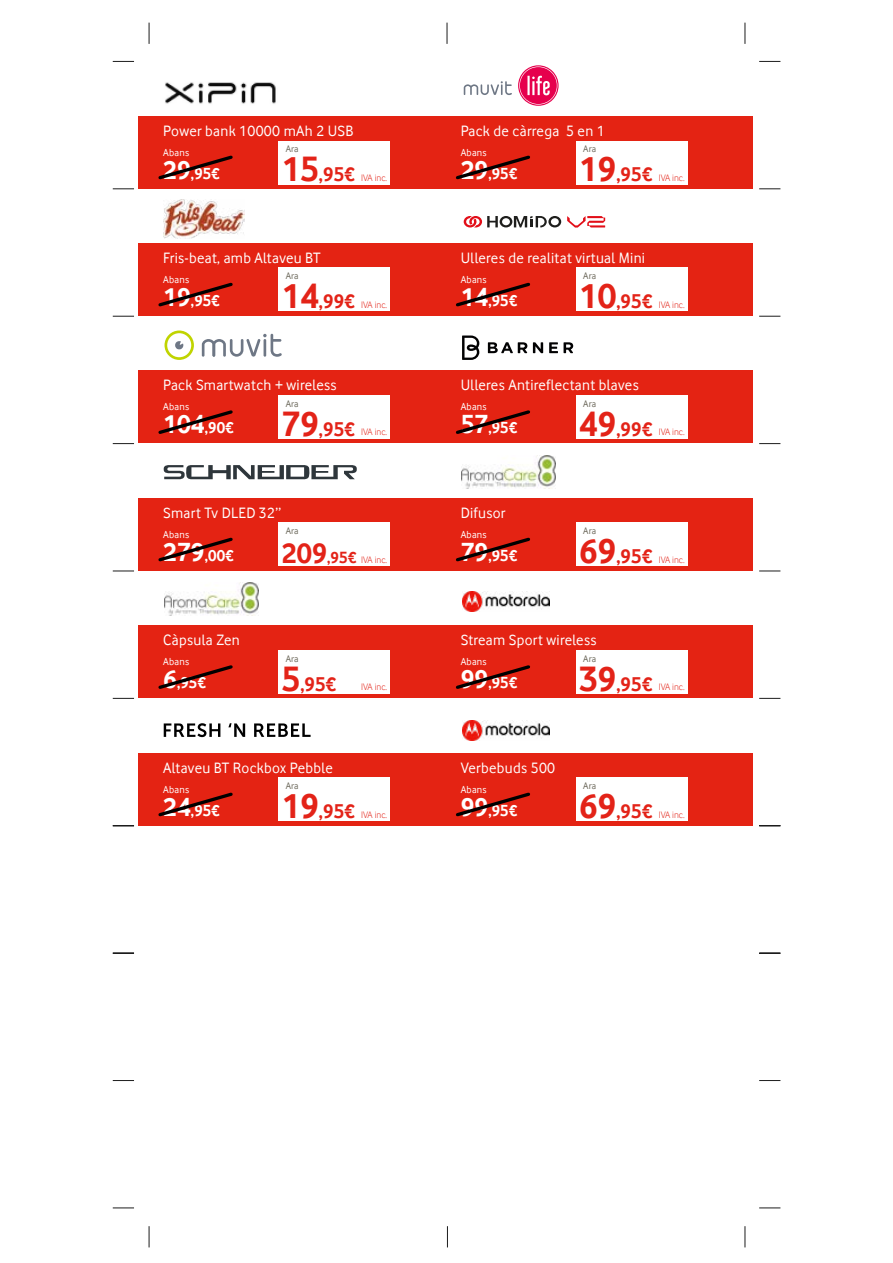
<style>
.page{position:relative;width:893px;height:1263px;background:#fff}
.page>*{position:absolute;margin:0;border:0;box-sizing:border-box;transform-origin:0 0}
.t1{font:700 20.55px "Vodafone Rg";color:#e32318}
.t2{font:700 16.8px "Vodafone Rg";color:#e32318}
.t3{font:700 16.5px "Vodafone Rg";color:#fff}
.t4{font:15.45px "Vodafone Rg";letter-spacing:.02em;color:#fff}
.t5{font:10.5px "Vodafone Rg";letter-spacing:.02em;color:#fff}
.t6{font:9.9px "Vodafone Rg";letter-spacing:.015em;color:#6f6b5e}
.t7{font:9.6px "Vodafone Lt";color:#e32318}
.s1{font-size:27px}
.s2{font-size:36.3px}
.s3{font-size:29.55px}
</style>
<div class="page">
<svg style="left:202px;top:334px;width:80px;height:23px"></svg>
<svg style="left:165px;top:330px;width:29px;height:30px"></svg>
<img style="left:165px;top:82px;width:111px;height:22px">
<svg style="left:463px;top:216px;width:143px;height:12px"></svg>
<svg style="left:488px;top:342px;width:39px;height:11px"></svg>
<svg style="left:533px;top:342px;width:10px;height:11px"></svg>
<svg style="left:549px;top:342px;width:9px;height:11px"></svg>
<svg style="left:564px;top:342px;width:9px;height:11px"></svg>
<svg style="left:462px;top:335px;width:17px;height:25px"></svg>
<svg style="left:164px;top:465px;width:193px;height:14px"></svg>
<img style="left:462px;top:455px;width:93px;height:34px">
<img style="left:165px;top:582px;width:93px;height:34px">
<img style="left:462px;top:591px;width:88px;height:20px">
<img style="left:462px;top:720px;width:88px;height:20px">
<svg style="left:164px;top:723px;width:56px;height:14px"></svg>
<svg style="left:228px;top:723px;width:17px;height:14px"></svg>
<svg style="left:254px;top:723px;width:57px;height:14px"></svg>
<svg style="left:463px;top:65px;width:96px;height:41px"></svg>
<img style="left:163px;top:200px;width:81px;height:39px">
<div style="left:138px;top:752px;width:615px;height:73px;background:#e42313"></div>
<div style="left:279px;top:778px;width:111px;height:43px;background:#fff"></div>
<div style="left:577px;top:778px;width:111px;height:43px;background:#fff"></div>
<div style="left:138px;top:625px;width:615px;height:73px;background:#e42313"></div>
<div style="left:279px;top:650px;width:111px;height:43px;background:#fff"></div>
<div style="left:577px;top:650px;width:111px;height:43px;background:#fff"></div>
<div style="left:138px;top:498px;width:615px;height:72px;background:#e42313"></div>
<div style="left:279px;top:523px;width:111px;height:43px;background:#fff"></div>
<div style="left:577px;top:523px;width:111px;height:43px;background:#fff"></div>
<div style="left:138px;top:370px;width:615px;height:73px;background:#e42313"></div>
<div style="left:279px;top:395px;width:111px;height:44px;background:#fff"></div>
<div style="left:577px;top:395px;width:111px;height:44px;background:#fff"></div>
<div style="left:138px;top:243px;width:615px;height:73px;background:#e42313"></div>
<div style="left:279px;top:268px;width:111px;height:43px;background:#fff"></div>
<div style="left:577px;top:268px;width:111px;height:43px;background:#fff"></div>
<div style="left:138px;top:116px;width:615px;height:73px;background:#e42313"></div>
<div style="left:279px;top:141px;width:111px;height:43px;background:#fff"></div>
<div style="left:577px;top:141px;width:111px;height:43px;background:#fff"></div>
<svg style="left:158px;top:155px;width:75px;height:25px"></svg>
<svg style="left:158px;top:282px;width:75px;height:25px"></svg>
<svg style="left:158px;top:410px;width:75px;height:24px"></svg>
<svg style="left:158px;top:537px;width:75px;height:25px"></svg>
<svg style="left:158px;top:665px;width:75px;height:24px"></svg>
<svg style="left:158px;top:792px;width:75px;height:25px"></svg>
<svg style="left:456px;top:155px;width:74px;height:25px"></svg>
<svg style="left:456px;top:282px;width:75px;height:25px"></svg>
<svg style="left:456px;top:410px;width:75px;height:24px"></svg>
<svg style="left:456px;top:537px;width:74px;height:25px"></svg>
<svg style="left:456px;top:665px;width:75px;height:24px"></svg>
<svg style="left:456px;top:792px;width:74px;height:25px"></svg>
<svg style="left:149px;top:23px;width:1px;height:21px"></svg>
<svg style="left:447px;top:23px;width:1px;height:21px"></svg>
<svg style="left:745px;top:23px;width:1px;height:21px"></svg>
<svg style="left:759px;top:61px;width:21px;height:1px"></svg>
<svg style="left:759px;top:188px;width:21px;height:1px"></svg>
<svg style="left:759px;top:316px;width:21px;height:1px"></svg>
<svg style="left:759px;top:443px;width:21px;height:1px"></svg>
<svg style="left:759px;top:571px;width:21px;height:1px"></svg>
<svg style="left:759px;top:698px;width:21px;height:1px"></svg>
<svg style="left:113px;top:61px;width:21px;height:1px"></svg>
<svg style="left:113px;top:188px;width:21px;height:1px"></svg>
<svg style="left:113px;top:316px;width:21px;height:1px"></svg>
<svg style="left:113px;top:443px;width:21px;height:1px"></svg>
<svg style="left:113px;top:571px;width:21px;height:1px"></svg>
<svg style="left:113px;top:698px;width:21px;height:1px"></svg>
<svg style="left:149px;top:1226px;width:1px;height:21px"></svg>
<svg style="left:447px;top:1226px;width:1px;height:21px"></svg>
<svg style="left:745px;top:1226px;width:1px;height:21px"></svg>
<svg style="left:759px;top:825px;width:21px;height:1px"></svg>
<svg style="left:759px;top:953px;width:21px;height:1px"></svg>
<svg style="left:759px;top:1080px;width:21px;height:1px"></svg>
<svg style="left:759px;top:1207px;width:21px;height:1px"></svg>
<svg style="left:113px;top:825px;width:21px;height:1px"></svg>
<svg style="left:113px;top:953px;width:21px;height:1px"></svg>
<svg style="left:113px;top:1080px;width:21px;height:1px"></svg>
<svg style="left:113px;top:1207px;width:21px;height:1px"></svg>
<p class="t4" style="left:163px;top:122px;width:192px">Power bank 10000 mAh 2 USB</p>
<p class="t4" style="left:461px;top:122px;width:146px">Pack de càrrega 5 en 1</p>
<p class="t5" style="left:163px;top:146px;width:27px">Abans</p>
<p class="t3" style="left:163px;top:163px;width:58px"><span class="s1">29</span>,95€</p>
<p class="t6" style="left:286px;top:143px;width:14px">Ara</p>
<h1 class="t1" style="left:282px;top:162px;width:75px"><span class="s2">15</span>,95€</h1>
<p class="t7" style="left:361px;top:172px;width:27px">IVA inc.</p>
<p class="t5" style="left:461px;top:146px;width:27px">Abans</p>
<p class="t3" style="left:461px;top:163px;width:58px"><span class="s1">29</span>,95€</p>
<p class="t6" style="left:583px;top:143px;width:14px">Ara</p>
<h1 class="t1" style="left:579px;top:162px;width:75px"><span class="s2">19</span>,95€</h1>
<p class="t7" style="left:659px;top:172px;width:27px">IVA inc.</p>
<p class="t4" style="left:163px;top:249px;width:159px">Fris-beat, amb Altaveu BT</p>
<p class="t4" style="left:461px;top:249px;width:186px">Ulleres de realitat virtual Mini</p>
<p class="t5" style="left:163px;top:273px;width:27px">Abans</p>
<p class="t3" style="left:163px;top:291px;width:58px"><span class="s1">19</span>,95€</p>
<p class="t6" style="left:286px;top:270px;width:14px">Ara</p>
<h1 class="t1" style="left:282px;top:289px;width:75px"><span class="s2">14</span>,99€</h1>
<p class="t7" style="left:361px;top:299px;width:27px">IVA inc.</p>
<p class="t5" style="left:461px;top:273px;width:27px">Abans</p>
<p class="t3" style="left:461px;top:291px;width:58px"><span class="s1">14</span>,95€</p>
<p class="t6" style="left:583px;top:270px;width:14px">Ara</p>
<h1 class="t1" style="left:579px;top:289px;width:75px"><span class="s2">10</span>,95€</h1>
<p class="t7" style="left:659px;top:299px;width:27px">IVA inc.</p>
<p class="t4" style="left:163px;top:376px;width:175px">Pack Smartwatch + wireless</p>
<p class="t4" style="left:461px;top:376px;width:179px">Ulleres Antireflectant blaves</p>
<p class="t5" style="left:163px;top:401px;width:27px">Abans</p>
<p class="t3" style="left:163px;top:418px;width:72px"><span class="s1">104</span>,90€</p>
<p class="t6" style="left:286px;top:398px;width:14px">Ara</p>
<h1 class="t1" style="left:282px;top:417px;width:75px"><span class="s2">79</span>,95€</h1>
<p class="t7" style="left:361px;top:427px;width:27px">IVA inc.</p>
<p class="t5" style="left:461px;top:401px;width:27px">Abans</p>
<p class="t3" style="left:461px;top:418px;width:58px"><span class="s1">57</span>,95€</p>
<p class="t6" style="left:583px;top:398px;width:14px">Ara</p>
<h1 class="t1" style="left:579px;top:417px;width:75px"><span class="s2">49</span>,99€</h1>
<p class="t7" style="left:659px;top:427px;width:27px">IVA inc.</p>
<p class="t4" style="left:163px;top:504px;width:120px">Smart Tv DLED 32’’</p>
<p class="t4" style="left:461px;top:504px;width:46px">Difusor</p>
<p class="t5" style="left:163px;top:528px;width:27px">Abans</p>
<p class="t3" style="left:163px;top:546px;width:72px"><span class="s1">279</span>,00€</p>
<p class="t6" style="left:286px;top:525px;width:14px">Ara</p>
<p class="t2" style="left:282px;top:548px;width:76px"><span class="s3">209</span>,95€</p>
<p class="t7" style="left:361px;top:554px;width:27px">IVA inc.</p>
<p class="t5" style="left:461px;top:528px;width:27px">Abans</p>
<p class="t3" style="left:461px;top:546px;width:58px"><span class="s1">79</span>,95€</p>
<p class="t6" style="left:583px;top:525px;width:14px">Ara</p>
<h1 class="t1" style="left:579px;top:544px;width:75px"><span class="s2">69</span>,95€</h1>
<p class="t7" style="left:659px;top:554px;width:27px">IVA inc.</p>
<p class="t4" style="left:163px;top:631px;width:78px">Càpsula Zen</p>
<p class="t4" style="left:461px;top:631px;width:137px">Stream Sport wireless</p>
<p class="t5" style="left:163px;top:656px;width:27px">Abans</p>
<p class="t3" style="left:163px;top:673px;width:44px"><span class="s1">6</span>,95€</p>
<p class="t6" style="left:286px;top:653px;width:14px">Ara</p>
<h1 class="t1" style="left:282px;top:672px;width:56px"><span class="s2">5</span>,95€</h1>
<p class="t7" style="left:361px;top:681px;width:27px">IVA inc.</p>
<p class="t5" style="left:461px;top:656px;width:27px">Abans</p>
<p class="t3" style="left:461px;top:673px;width:58px"><span class="s1">99</span>,95€</p>
<p class="t6" style="left:583px;top:653px;width:14px">Ara</p>
<h1 class="t1" style="left:579px;top:672px;width:75px"><span class="s2">39</span>,95€</h1>
<p class="t7" style="left:659px;top:681px;width:27px">IVA inc.</p>
<p class="t4" style="left:163px;top:759px;width:171px">Altaveu BT Rockbox Pebble</p>
<p class="t4" style="left:461px;top:759px;width:96px">Verbebuds 500</p>
<p class="t5" style="left:163px;top:783px;width:27px">Abans</p>
<p class="t3" style="left:163px;top:800px;width:58px"><span class="s1">24</span>,95€</p>
<p class="t6" style="left:286px;top:780px;width:14px">Ara</p>
<h1 class="t1" style="left:282px;top:799px;width:75px"><span class="s2">19</span>,95€</h1>
<p class="t7" style="left:361px;top:809px;width:27px">IVA inc.</p>
<p class="t5" style="left:461px;top:783px;width:27px">Abans</p>
<p class="t3" style="left:461px;top:800px;width:58px"><span class="s1">99</span>,95€</p>
<p class="t6" style="left:583px;top:780px;width:14px">Ara</p>
<h1 class="t1" style="left:579px;top:799px;width:75px"><span class="s2">69</span>,95€</h1>
<p class="t7" style="left:659px;top:809px;width:27px">IVA inc.</p>
</div>
